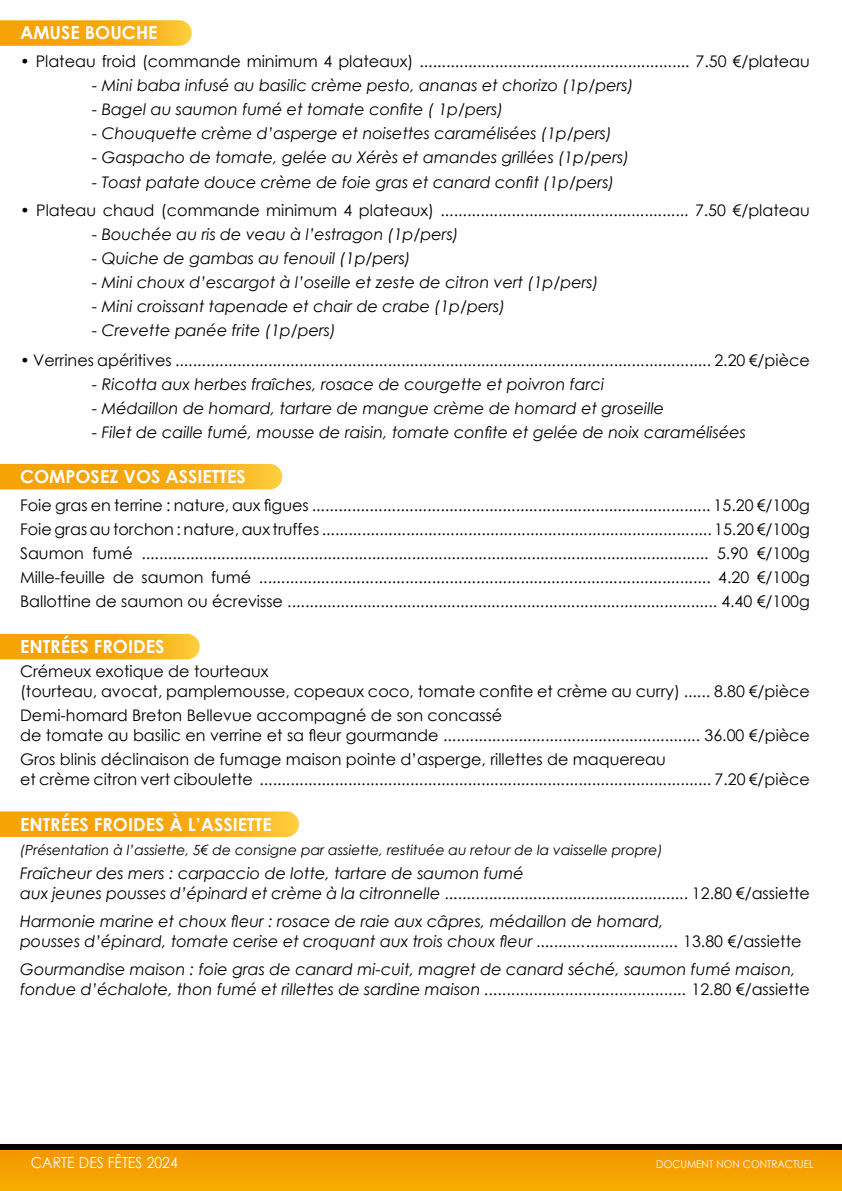
<style>
.page{position:relative;width:842px;height:1191px;background:#fff}
.page>*{position:absolute;margin:0;border:0;box-sizing:border-box;transform-origin:0 0}
.t1{font:700 18px "Century Gothic";color:#fff}
.t2{font:16px/24px "Century Gothic";color:#000}
.t3{font:italic 16px/20px "Century Gothic";color:#000}
.t4{font:15.2px "Century Gothic";color:#fff;scale:.92 1}
.t5{font:italic 14px "Century Gothic";color:#000}
.t6{font:10.8px "Century Gothic";color:#fff;scale:.92 1}
.s1{font-style:normal}
</style>
<div class="page">
<div style="left:0;top:1145px;width:842px;height:46px;background:#f5a000"></div>
<div style="left:0;top:1143px;width:842px;height:6px;background:#000"></div>
<svg style="left:0;top:20px;width:192px;height:26px;background:#f7ae1b"></svg>
<svg style="left:0;top:464px;width:282px;height:25px;background:#f6ac15"></svg>
<svg style="left:0;top:634px;width:200px;height:25px;background:#f7ad17"></svg>
<svg style="left:0;top:811px;width:299px;height:26px;background:#f7ad19"></svg>
<p class="t1" style="left:20px;top:22px;width:139px">AMUSE BOUCHE</p>
<p class="t2" style="left:20px;top:49px;width:791px">• Plateau froid (commande minimum 4 plateaux) ............................................................. 7.50 €/plateau</p>
<p class="t3" style="left:92px;top:75px;width:543px">- Mini baba infusé au basilic crème pesto, ananas et chorizo (1p/pers)</p>
<p class="t3" style="left:92px;top:99px;width:413px">- Bagel au saumon fumé et tomate confite ( 1p/pers)</p>
<p class="t3" style="left:92px;top:123px;width:521px">- Chouquette crème d’asperge et noisettes caramélisées (1p/pers)</p>
<p class="t3" style="left:92px;top:147px;width:539px">- Gaspacho de tomate, gelée au Xérès et amandes grillées (1p/pers)</p>
<p class="t3" style="left:92px;top:171px;width:524px">- Toast patate douce crème de foie gras et canard confit (1p/pers)</p>
<p class="t2" style="left:20px;top:197px;width:791px">• Plateau chaud (commande minimum 4 plateaux) ........................................................ 7.50 €/plateau</p>
<p class="t3" style="left:92px;top:223px;width:368px">- Bouchée au ris de veau à l’estragon (1p/pers)</p>
<p class="t3" style="left:92px;top:247px;width:320px">- Quiche de gambas au fenouil (1p/pers)</p>
<p class="t3" style="left:92px;top:271px;width:508px">- Mini choux d’escargot à l’oseille et zeste de citron vert (1p/pers)</p>
<p class="t3" style="left:92px;top:295px;width:415px">- Mini croissant tapenade et chair de crabe (1p/pers)</p>
<p class="t3" style="left:92px;top:319px;width:245px">- Crevette panée frite (1p/pers)</p>
<p class="t2" style="left:20px;top:347px;width:791px">• Verrines apéritives ......................................................................................................................... 2.20 €/pièce</p>
<p class="t3" style="left:92px;top:373px;width:514px">- Ricotta aux herbes fraîches, rosace de courgette et poivron farci</p>
<p class="t3" style="left:92px;top:397px;width:574px">- Médaillon de homard, tartare de mangue crème de homard et groseille</p>
<p class="t3" style="left:92px;top:421px;width:655px">- Filet de caille fumé, mousse de raisin, tomate confite et gelée de noix caramélisées</p>
<p class="t1" style="left:20px;top:465px;width:227px">COMPOSEZ VOS ASSIETTES</p>
<p class="t2" style="left:20px;top:493px;width:791px;text-align:justify">Foie gras en terrine : nature, aux figues .......................................................................................... 15.20 €/100g Foie gras au torchon : nature, aux truffes ........................................................................................ 15.20 €/100g Saumon fumé ................................................................................................................................ 5.90 €/100g Mille-feuille de saumon fumé ...................................................................................................... 4.20 €/100g Ballottine de saumon ou écrevisse ................................................................................................. 4.40 €/100g</p>
<p class="t1" style="left:20px;top:635px;width:146px">ENTRÉES FROIDES</p>
<p class="t2" style="left:20px;top:661px;width:791px;line-height:20px">Crémeux exotique de tourteaux<br>(tourteau, avocat, pamplemousse, copeaux coco, tomate confite et crème au curry) ...... 8.80 €/pièce</p>
<p class="t2" style="left:20px;top:705px;width:791px;line-height:20px">Demi-homard Breton Bellevue accompagné de son concassé<br>de tomate au basilic en verrine et sa fleur gourmande .......................................................... 36.00 €/pièce</p>
<p class="t2" style="left:20px;top:749px;width:791px;line-height:20px">Gros blinis déclinaison de fumage maison pointe d’asperge, rillettes de maquereau<br>et crème citron vert ciboulette ...................................................................................................... 7.20 €/pièce</p>
<p class="t1" style="left:20px;top:812px;width:253px">ENTRÉES FROIDES À L’ASSIETTE</p>
<p class="t5" style="left:20px;top:839px;width:644px">(Présentation à l’assiette, 5€ de consigne par assiette, restituée au retour de la vaisselle propre)</p>
<p class="t3" style="left:20px;top:862px;width:791px">Fraîcheur des mers : carpaccio de lotte, tartare de saumon fumé<br>aux jeunes pousses d’épinard et crème à la citronnelle <span class="s1">....................................................... 12.80 €/assiette</span></p>
<p class="t3" style="left:20px;top:910px;width:783px">Harmonie marine et choux fleur : rosace de raie aux câpres, médaillon de homard,<br>pousses d’épinard, tomate cerise et croquant aux trois choux fleur ...........<span class="s1">......</span>............... <span class="s1">13.80 €/assiette</span></p>
<p class="t3" style="left:20px;top:958px;width:791px">Gourmandise maison : foie gras de canard mi-cuit, magret de canard séché, saumon fumé maison, fondue d’échalote, thon fumé et rillettes de sardine maison ............................................. <span class="s1">12.80 €/assiette</span></p>
<p class="t4" style="left:31px;top:1151px;width:161px">CARTE DES FÊTES 2024</p>
<p class="t6" style="left:656px;top:1156px;width:173px">DOCUMENT NON CONTRACTUEL</p>
</div>
